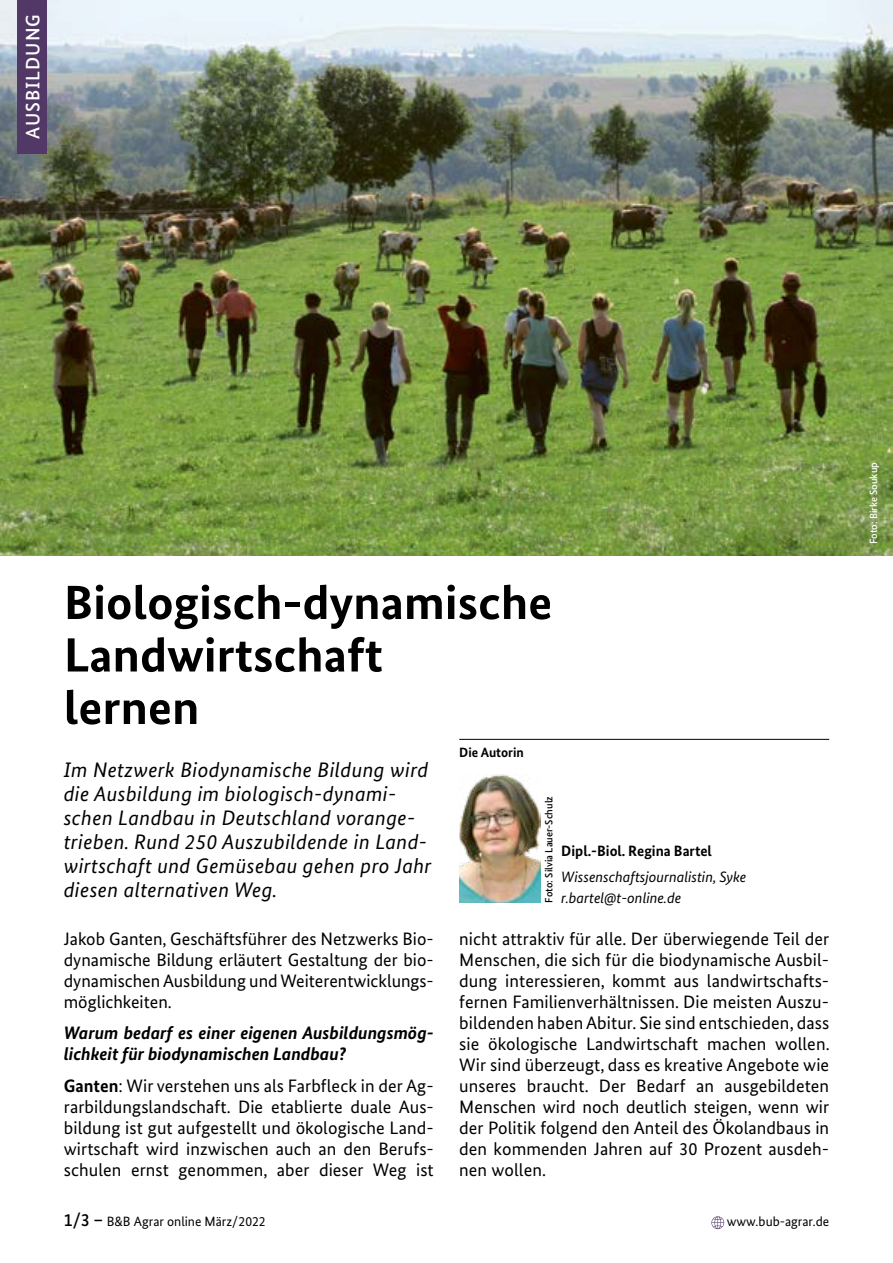
<style>
.page{position:relative;width:893px;height:1263px;background:#fff}
.page>*{position:absolute;margin:0;border:0;box-sizing:border-box;transform-origin:0 0}
.t1{font:700 48px/52.5px "Bundes Sans";color:#000;scale:1.05 1}
.t2{font:italic 21px/24px "Bundes Sans";letter-spacing:.02em;color:#000}
.t3{font:500 19.5px "Bundes Sans";letter-spacing:.05em;color:#fff}
.t4{font:18px/21px "Bundes Sans";letter-spacing:.005em;color:#000;text-align:justify}
.t5{font:italic 700 18px/21px "Bundes Sans";color:#000}
.t6{font:italic 15px "Bundes Sans";color:#000}
.t7{font:700 15px "Bundes Sans";color:#000}
.t8{font:13.5px "Bundes Sans";color:#000}
.t9{font:700 13.5px "Bundes Sans";color:#000}
.t10{font:500 10.5px "Bundes Sans";color:#000}
.t11{font:500 10.5px "Bundes Sans";color:#fff}
.s1{font-weight:700}
.s2{font-weight:500;font-size:18px}
</style>
<div class="page">
<img style="left:0;top:0;width:893px;height:556px">
<div style="left:17px;top:0;width:30px;height:153px;background:#523867"></div>
<hr style="left:459px;top:739px;width:370px;height:1px;background:#000">
<img style="left:459px;top:775px;width:81px;height:127px">
<svg style="left:711px;top:1216px;width:13px;height:13px"></svg>
<p class="t3" style="left:21px;top:139px;width:126px;rotate:-90deg">AUSBILDUNG</p>
<h1 class="t1" style="left:64px;top:576px;width:467px">Biologisch-dynamische<br>Landwirtschaft<br>lernen</h1>
<p class="t2" style="left:64px;top:757px;width:369px">Im Netzwerk Biodynamische Bildung wird die Ausbildung im biologisch-dynami&shy;schen Landbau in Deutschland vorange&shy;trieben. Rund 250 Auszubildende in Land&shy;wirtschaft und Gemüsebau gehen pro Jahr diesen alternativen Weg.</p>
<p class="t4" style="left:64px;top:928px;width:371px">Jakob Ganten, Geschäftsführer des Netzwerks Bio&shy;dynamische Bildung erläutert Gestaltung der bio&shy;dynamischen Ausbildung und Weiterentwicklungs&shy;möglichkeiten.</p>
<p class="t5" style="left:64px;top:1022px;width:371px">Warum bedarf es einer eigenen Ausbildungsmög&shy;lichkeit für biodynamischen Landbau?</p>
<p class="t4" style="left:64px;top:1075px;width:371px"><span class="s1">Ganten</span>: Wir verstehen uns als Farbfleck in der Ag&shy;rarbildungslandschaft. Die etablierte duale Aus&shy;bildung ist gut aufgestellt und ökologische Land&shy;wirtschaft wird inzwischen auch an den Berufs&shy;schulen ernst genommen, aber dieser Weg ist</p>
<p class="t9" style="left:459px;top:744px;width:66px">Die Autorin</p>
<p class="t10" style="left:542px;top:902px;width:108px;rotate:-90deg">Foto: Silvia Lauer-Schulz</p>
<p class="t7" style="left:561px;top:842px;width:152px">Dipl.-Biol. Regina Bartel</p>
<p class="t6" style="left:561px;top:867px;width:186px">Wissenschaftsjournalistin, Syke</p>
<p class="t6" style="left:561px;top:888px;width:122px">r.bartel@t-online.de</p>
<p class="t4" style="left:459px;top:928px;width:372px">nicht attraktiv für alle. Der überwiegende Teil der Menschen, die sich für die biodynamische Ausbil&shy;dung interessieren, kommt aus landwirtschafts&shy;fernen Familienverhältnissen. Die meisten Auszu&shy;bildenden haben Abitur. Sie sind entschieden, dass sie ökologische Landwirtschaft machen wollen.<br>Wir sind überzeugt, dass es kreative Angebote wie unseres braucht. Der Bedarf an ausgebildeten Menschen wird noch deutlich steigen, wenn wir der Politik folgend den Anteil des Ökolandbaus in den kommenden Jahren auf 30 Prozent ausdeh&shy;nen wollen.</p>
<p class="t8" style="left:64px;top:1213px;width:203px"><span class="s2">1/3 –</span> B&amp;B Agrar online März/2022</p>
<p class="t8" style="left:727px;top:1213px;width:104px">www.bub-agrar.de</p>
<p class="t11" style="left:867px;top:544px;width:84px;rotate:-90deg">Foto: Birke Soukup</p>
</div>
